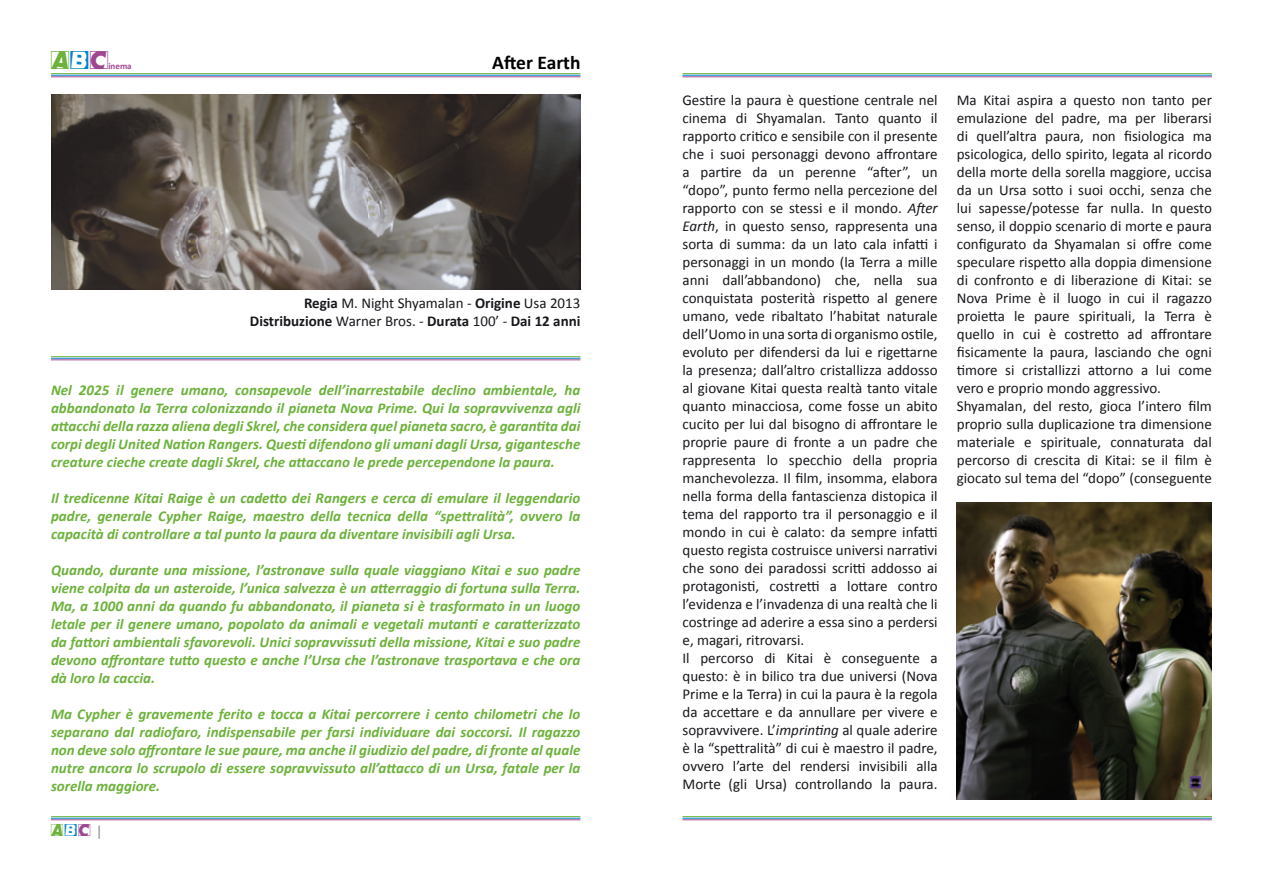
<style>
.page{position:relative;width:1263px;height:893px;background:#fff}
.page>*{position:absolute;margin:0;border:0;box-sizing:border-box;transform-origin:0 0}
.t1{font:22.5px "Comet Positive";color:#6cb23b}
.t2{font:700 19.5px "Calibri";color:#000}
.t3{font:15px/18px "Calibri";color:#1a171c}
.t4{font:italic 700 15px/18px "Calibri";color:#6cb23b;text-align:justify}
.t5{font:15px "Comet Positive";color:#6cb23b}
.t6{font:700 9px "Calibri";color:#9f4691}
.s1{font-family:"Comet Negative";color:#0084ca}
.s2{color:#9f4691}
.s3{font-weight:700}
.s4{font-family:"Calibri";color:#87888a}
.s5{font-style:italic}
</style>
<div class="page">
<hr style="left:51px;top:73px;width:529px;height:1px;background:#6cb23b">
<hr style="left:51px;top:75px;width:529px;height:1px;background:#0084ca">
<hr style="left:51px;top:77px;width:529px;height:1px;background:#9f4691">
<hr style="left:51px;top:356px;width:529px;height:1px;background:#6cb23b">
<hr style="left:51px;top:358px;width:529px;height:1px;background:#0084ca">
<hr style="left:51px;top:360px;width:529px;height:1px;background:#9f4691">
<hr style="left:51px;top:816px;width:529px;height:1px;background:#6cb23b">
<hr style="left:51px;top:818px;width:529px;height:1px;background:#0084ca">
<hr style="left:51px;top:819px;width:529px;height:1px;background:#9f4691">
<hr style="left:682px;top:816px;width:530px;height:1px;background:#6cb23b">
<hr style="left:682px;top:818px;width:530px;height:1px;background:#0084ca">
<hr style="left:682px;top:819px;width:530px;height:1px;background:#9f4691">
<hr style="left:682px;top:73px;width:530px;height:1px;background:#6cb23b">
<hr style="left:682px;top:75px;width:530px;height:1px;background:#0084ca">
<hr style="left:682px;top:77px;width:530px;height:1px;background:#9f4691">
<img style="left:957px;top:503px;width:255px;height:297px">
<img style="left:51px;top:94px;width:529px;height:195px">
<h1 class="t1" style="left:51px;top:51px;width:61px">A<span class="s1">b</span><span class="s2">C</span></h1>
<p class="t6" style="left:108px;top:60px;width:25px">inema</p>
<h2 class="t2" style="left:492px;top:50px;width:90px">After Earth</h2>
<p class="t3" style="left:250px;top:294px;width:332px;text-align:right"><span class="s3">Regia</span> M. Night Shyamalan - <span class="s3">Origine</span> Usa 2013<br><span class="s3">Distribuzione</span> Warner Bros. - <span class="s3">Durata</span> 100’ - <span class="s3">Dai 12 anni</span></p>
<p class="t4" style="left:51px;top:381px;width:531px">Nel 2025 il genere umano, consapevole dell’inarrestabile declino ambientale, ha abbandonato la Terra colonizzando il pianeta Nova Prime. Qui la sopravvivenza agli attacchi della razza aliena degli Skrel, che considera quel pianeta sacro, è garantita dai corpi degli United Nation Rangers. Questi difendono gli umani dagli Ursa, gigantesche creature cieche create dagli Skrel, che attaccano le prede percependone la paura.</p>
<p class="t4" style="left:51px;top:489px;width:531px">Il tredicenne Kitai Raige è un cadetto dei Rangers e cerca di emulare il leggendario padre, generale Cypher Raige, maestro della tecnica della “spettralità”, ovvero la capacità di controllare a tal punto la paura da diventare invisibili agli Ursa.</p>
<p class="t4" style="left:51px;top:561px;width:531px">Quando, durante una missione, l’astronave sulla quale viaggiano Kitai e suo padre viene colpita da un asteroide, l’unica salvezza è un atterraggio di fortuna sulla Terra.<br>Ma, a 1000 anni da quando fu abbandonato, il pianeta si è trasformato in un luogo letale per il genere umano, popolato da animali e vegetali mutanti e caratterizzato da fattori ambientali sfavorevoli. Unici sopravvissuti della missione, Kitai e suo padre devono affrontare tutto questo e anche l’Ursa che l’astronave trasportava e che ora dà loro la caccia.</p>
<p class="t4" style="left:51px;top:705px;width:531px">Ma Cypher è gravemente ferito e tocca a Kitai percorrere i cento chilometri che lo separano dal radiofaro, indispensabile per farsi individuare dai soccorsi. Il ragazzo non deve solo affrontare le sue paure, ma anche il giudizio del padre, di fronte al quale nutre ancora lo scrupolo di essere sopravvissuto all’attacco di un Ursa, fatale per la sorella maggiore.</p>
<p class="t5" style="left:51px;top:824px;width:53px">A<span class="s1">b</span><span class="s2">C</span> <span class="s4">|</span></p>
<p class="t3" style="left:682px;top:91px;width:257px">Gestire la paura è questione centrale nel cinema di Shyamalan. Tanto quanto il rapporto critico e sensibile con il presente che i suoi personaggi devono affrontare a partire da un perenne “after”, un “dopo”, punto fermo nella percezione del rapporto con se stessi e il mondo. <span class="s5">After Earth</span>, in questo senso, rappresenta una sorta di summa: da un lato cala infatti i personaggi in un mondo (la Terra a mille anni dall’abbandono) che, nella sua conquistata posterità rispetto al genere umano, vede ribaltato l’habitat naturale dell’Uomo in una sorta di organismo ostile, evoluto per difendersi da lui e rigettarne la presenza; dall’altro cristallizza addosso al giovane Kitai questa realtà tanto vitale quanto minacciosa, come fosse un abito cucito per lui dal bisogno di affrontare le proprie paure di fronte a un padre che rappresenta lo specchio della propria manchevolezza. Il film, insomma, elabora nella forma della fantascienza distopica il tema del rapporto tra il personaggio e il mondo in cui è calato: da sempre infatti questo regista costruisce universi narrativi che sono dei paradossi scritti addosso ai protagonisti, costretti a lottare contro l’evidenza e l’invadenza di una realtà che li costringe ad aderire a essa sino a perdersi e, magari, ritrovarsi.<br>Il percorso di Kitai è conseguente a questo: è in bilico tra due universi (Nova Prime e la Terra) in cui la paura è la regola da accettare e da annullare per vivere e sopravvivere. L’<span class="s5">imprinting</span> al quale aderire è la “spettralità” di cui è maestro il padre, ovvero l’arte del rendersi invisibili alla Morte (gli Ursa) controllando la paura.</p>
<p class="t3" style="left:957px;top:91px;width:257px">Ma Kitai aspira a questo non tanto per emulazione del padre, ma per liberarsi di quell’altra paura, non fisiologica ma psicologica, dello spirito, legata al ricordo della morte della sorella maggiore, uccisa da un Ursa sotto i suoi occhi, senza che lui sapesse/potesse far nulla. In questo senso, il doppio scenario di morte e paura configurato da Shyamalan si offre come speculare rispetto alla doppia dimensione di confronto e di liberazione di Kitai: se Nova Prime è il luogo in cui il ragazzo proietta le paure spirituali, la Terra è quello in cui è costretto ad affrontare fisicamente la paura, lasciando che ogni timore si cristallizzi attorno a lui come vero e proprio mondo aggressivo.<br>Shyamalan, del resto, gioca l’intero film proprio sulla duplicazione tra dimensione materiale e spirituale, connaturata dal percorso di crescita di Kitai: se il film è giocato sul tema del “dopo” (conseguente</p>
</div>
